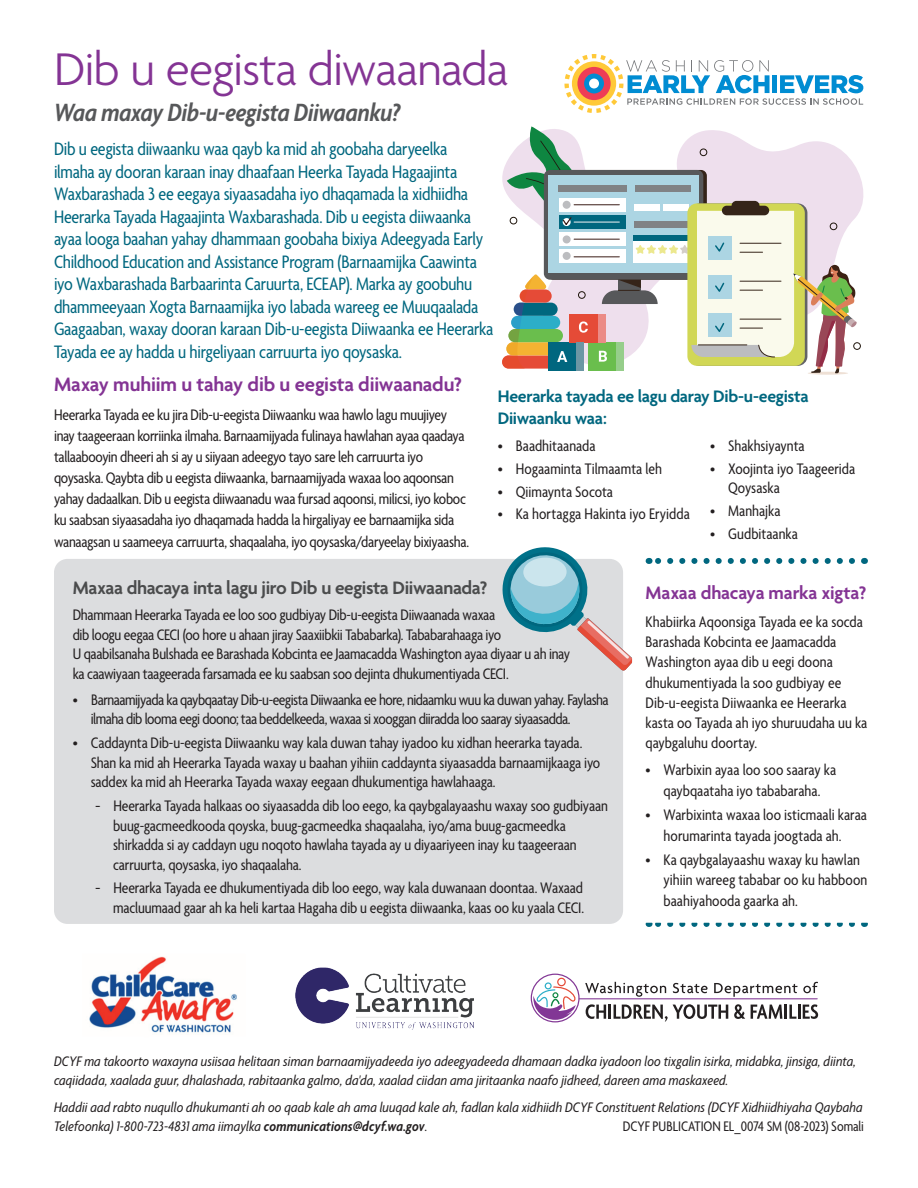
<style>
.page{position:relative;width:918px;height:1188px;background:#fff}
.page>*{position:absolute;margin:0;border:0;box-sizing:border-box;transform-origin:0 0}
.t1{font:300 49.5px "Agenda";letter-spacing:-.02em;color:#843494}
.t2{font:italic 600 condensed 27px "Agenda";letter-spacing:-.01em;color:#57585a}
.t3{font:600 21px "Agenda";letter-spacing:-.01em;color:#843494}
.t4{font:condensed 19.5px/22.5px "Agenda";letter-spacing:-.015em;color:#00677f}
.t5{font:600 19.5px "Agenda";letter-spacing:-.02em;color:#4b4c4d}
.t6{font:600 19.5px "Agenda";letter-spacing:-.01em;color:#843494}
.t7{font:600 18px/22.5px "Agenda";letter-spacing:-.02em;color:#00677f}
.t8{font:condensed 16.5px/19.5px "Agenda";letter-spacing:-.015em;color:#231f20}
.t9{font:condensed 16.5px "Agenda";letter-spacing:.005em;color:#231f20}
.t10{font:italic condensed 15px/19.5px "Agenda";letter-spacing:.005em;color:#231f20}
.t11{font:condensed 15px "Agenda";letter-spacing:-.005em;color:#231f20}
.s1{font-stretch:normal}
.s2{font-weight:600}
</style>
<div class="page">
<svg style="left:564px;top:54px;width:299px;height:59px"></svg>
<svg style="left:502px;top:141px;width:97px;height:230px"></svg>
<div style="left:544px;top:170px;width:159px;height:110px;background:#57585a;border-radius:6px"></div>
<div style="left:548px;top:175px;width:151px;height:98px;background:#acd5e3"></div>
<div style="left:578px;top:291px;width:8px;height:8px;border:1px solid #1f150c;border-radius:50%"></div>
<div style="left:559px;top:198px;width:67px;height:13px;background:#fff"></div>
<div style="left:559px;top:216px;width:67px;height:13px;background:#00677f"></div>
<div style="left:559px;top:232px;width:67px;height:14px;background:#fff"></div>
<div style="left:559px;top:249px;width:67px;height:14px;background:#fff"></div>
<div style="left:558px;top:185px;width:69px;height:7px;background:#808285"></div>
<div style="left:563px;top:235px;width:8px;height:8px;background:#bcbdc0;border-radius:50%"></div>
<div style="left:563px;top:252px;width:8px;height:8px;background:#bcbdc0;border-radius:50%"></div>
<svg style="left:507px;top:126px;width:70px;height:99px"></svg>
<hr style="left:574px;top:204px;width:45px;height:1px;background:#3a1c16">
<hr style="left:574px;top:222px;width:45px;height:1px;background:#f2f3f4">
<hr style="left:574px;top:239px;width:45px;height:1px;background:#3a1c16">
<hr style="left:574px;top:256px;width:45px;height:1px;background:#3a1c16">
<hr style="left:808px;top:372px;width:40px;height:3px;background:#eee0d5;border-radius:50%">
<svg style="left:502px;top:355px;width:67px;height:14px"></svg>
<svg style="left:506px;top:342px;width:59px;height:13px"></svg>
<div style="left:508px;top:329px;width:55px;height:13px;background:#6abe4d;border-radius:7px"></div>
<div style="left:511px;top:316px;width:49px;height:13px;background:#2caec8;border-radius:7px"></div>
<div style="left:514px;top:303px;width:44px;height:13px;background:#00677f;border-radius:7px"></div>
<svg style="left:520px;top:289px;width:32px;height:14px"></svg>
<svg style="left:502px;top:274px;width:44px;height:95px"></svg>
<div style="left:549px;top:342px;width:28px;height:28px;background:#00677f"></div>
<svg style="left:557px;top:351px;width:10px;height:11px"></svg>
<div style="left:589px;top:342px;width:28px;height:28px;background:#6abe4d"></div>
<svg style="left:599px;top:130px;width:264px;height:243px"></svg>
<div style="left:570px;top:314px;width:28px;height:28px;background:#e54b37"></div>
<svg style="left:579px;top:321px;width:9px;height:12px"></svg>
<div style="left:617px;top:342px;width:7px;height:28px;background:#96ce8b"></div>
<div style="left:598px;top:314px;width:8px;height:28px;background:#eb8b86"></div>
<div style="left:577px;top:342px;width:7px;height:28px;background:#6b96a4"></div>
<div style="left:54px;top:559px;width:569px;height:365px;background:#dcdddf;border-radius:14px"></div>
<svg style="left:649px;top:558px;width:203px;height:6px"></svg>
<svg style="left:649px;top:923px;width:203px;height:4px"></svg>
<svg style="left:502px;top:547px;width:130px;height:124px"></svg>
<img style="left:89px;top:956px;width:148px;height:77px">
<img style="left:295px;top:967px;width:179px;height:62px">
<svg style="left:586px;top:1004px;width:142px;height:18px"></svg>
<svg style="left:734px;top:1004px;width:11px;height:15px"></svg>
<svg style="left:751px;top:1004px;width:31px;height:15px"></svg>
<hr style="left:784px;top:1005px;width:3px;height:14px;background:#231f20">
<svg style="left:789px;top:1004px;width:29px;height:15px"></svg>
<hr style="left:579px;top:998px;width:238px;height:1px;background:#823795">
<svg style="left:585px;top:982px;width:81px;height:15px"></svg>
<svg style="left:673px;top:983px;width:35px;height:10px"></svg>
<svg style="left:714px;top:982px;width:104px;height:15px"></svg>
<div style="left:531px;top:974px;width:49px;height:48px;border:1px solid #823795;border-radius:50%"></div>
<div style="left:557px;top:978px;width:9px;height:8px;border:1px solid #e54b37;border-radius:50%"></div>
<div style="left:545px;top:982px;width:7px;height:7px;border:1px solid #2caec8;border-radius:50%"></div>
<svg style="left:533px;top:985px;width:45px;height:35px"></svg>
<h1 class="t1" style="left:54px;top:42px;width:456px">Dib u eegista diwaanada</h1>
<h2 class="t2" style="left:54px;top:97px;width:348px">Waa maxay Dib-u-eegista Diiwaanku?</h2>
<p class="t4" style="left:54px;top:139px;width:441px">Dib u eegista diiwaanku waa qayb ka mid ah goobaha daryeelka<br>ilmaha ay dooran karaan inay dhaafaan Heerka Tayada Hagaajinta Waxbarashada 3 ee eegaya siyaasadaha iyo dhaqamada la xidhiidha Heerarka Tayada Hagaajinta Waxbarashada. Dib u eegista diiwaanka ayaa looga baahan yahay dhammaan goobaha bixiya Adeegyada Early Childhood Education and Assistance Program (Barnaamijka Caawinta iyo Waxbarashada Barbaarinta Caruurta, ECEAP). Marka ay goobuhu dhammeeyaan Xogta Barnaamijka iyo labada wareeg ee Muuqaalada Gaagaaban, waxay dooran karaan Dib-u-eegista Diiwaanka ee Heerarka Tayada ee ay hadda u hirgeliyaan carruurta iyo qoysaska.</p>
<p class="t3" style="left:54px;top:373px;width:409px">Maxay muhiim u tahay dib u eegista diiwaanadu?</p>
<p class="t8" style="left:54px;top:405px;width:414px;line-height:21px">Heerarka Tayada ee ku jira Dib-u-eegista Diiwaanku waa hawlo lagu muujiyey inay taageeraan korriinka ilmaha. Barnaamijyada fulinaya hawlahan ayaa qaadaya tallaabooyin dheeri ah si ay u siiyaan adeegyo tayo sare leh carruurta iyo qoysaska. Qaybta dib u eegista diiwaanka, barnaamijyada waxaa loo aqoonsan yahay dadaalkan. Dib u eegista diiwaanadu waa fursad aqoonsi, milicsi, iyo koboc ku saabsan siyaasadaha iyo dhaqamada hadda la hirgaliyay ee barnaamijka sida</p>
<p class="t8" style="left:54px;top:533px;width:417px">wanaagsan u saameeya carruurta, shaqaalaha, iyo qoysaska/daryeelay bixiyaasha.</p>
<p class="t7" style="left:498px;top:386px;width:312px">Heerarka tayada ee lagu daray Dib-u-eegista<br>Diiwaanku waa:</p>
<p class="t8" style="left:498px;top:437px;width:99px">• Baadhitaanada</p>
<p class="t8" style="left:498px;top:460px;width:166px">• Hogaaminta Tilmaamta leh</p>
<p class="t8" style="left:498px;top:483px;width:117px">• Qiimaynta Socota</p>
<p class="t9" style="left:498px;top:505px;width:193px">• Ka hortagga Hakinta iyo Eryidda</p>
<p class="t8" style="left:710px;top:437px;width:96px">• Shakhsiyaynta</p>
<p class="t8" style="left:728px;top:460px;width:129px;text-indent:-18px">• Xoojinta iyo Taageerida<br>Qoysaska</p>
<p class="t8" style="left:710px;top:502px;width:72px">• Manhajka</p>
<p class="t9" style="left:710px;top:525px;width:89px">• Gudbitaanka</p>
<p class="t5" style="left:73px;top:577px;width:416px">Maxaa dhacaya inta lagu jiro Dib u eegista Diiwaanada?</p>
<p class="t8" style="left:73px;top:606px;width:499px">Dhammaan Heerarka Tayada ee loo soo gudbiyay Dib-u-eegista Diiwaanada waxaa<br>dib loogu eegaa CECI (oo hore u ahaan jiray Saaxiibkii Tababarka). Tababarahaaga iyo<br>U qaabilsanaha Bulshada ee Barashada Kobcinta ee Jaamacadda Washington ayaa diyaar u ah inay ka caawiyaan taageerada farsamada ee ku saabsan soo dejinta dhukumentiyada CECI.</p>
<p class="t8" style="left:91px;top:691px;width:520px;text-indent:-18px">• Barnaamijyada ka qaybqaatay Dib-u-eegista Diiwaanka ee hore, nidaamku wuu ka duwan yahay. Faylasha ilmaha dib looma eegi doono; taa beddelkeeda, waxaa si xooggan diiradda loo saaray siyaasadda.</p>
<p class="t8" style="left:91px;top:734px;width:511px;text-indent:-18px">• Caddaynta Dib-u-eegista Diiwaanku way kala duwan tahay iyadoo ku xidhan heerarka tayada.<br>Shan ka mid ah Heerarka Tayada waxay u baahan yihiin caddaynta siyaasadda barnaamijkaaga iyo saddex ka mid ah Heerarka Tayada waxay eegaan dhukumentiga hawlahaaga.</p>
<p class="t8" style="left:113px;top:797px;width:496px;text-indent:-18px"><span class="s1">-</span> Heerarka Tayada halkaas oo siyaasadda dib loo eego, ka qaybgalayaashu waxay soo gudbiyaan buug-gacmeedkooda qoyska, buug-gacmeedka shaqaalaha, iyo/ama buug-gacmeedka shirkadda si ay caddayn ugu noqoto hawlaha tayada ay u diyaariyeen inay ku taageeraan carruurta, qoysaska, iyo shaqaalaha.</p>
<p class="t8" style="left:95px;top:879px;width:491px;text-align:right"><span class="s1">-</span> Heerarka Tayada ee dhukumentiyada dib loo eego, way kala duwanaan doontaa. Waxaad macluumaad gaar ah ka heli kartaa Hagaha dib u eegista diiwaanka, kaas oo ku yaala CECI.</p>
<p class="t6" style="left:646px;top:582px;width:222px">Maxaa dhacaya marka xigta?</p>
<p class="t8" style="left:646px;top:613px;width:223px;line-height:20.2px">Khabiirka Aqoonsiga Tayada ee ka socda Barashada Kobcinta ee Jaamacadda Washington ayaa dib u eegi doona dhukumentiyada la soo gudbiyay ee Dib-u-eegista Diiwaanka ee Heerarka kasta oo Tayada ah iyo shuruudaha uu ka qaybgaluhu doortay.</p>
<p class="t8" style="left:646px;top:761px;width:192px;line-height:20.2px;text-align:center">• Warbixin ayaa loo soo saaray ka qaybqaataha iyo tababaraha.</p>
<p class="t8" style="left:646px;top:806px;width:223px;line-height:20.2px;text-align:center">• Warbixinta waxaa loo isticmaali karaa horumarinta tayada joogtada ah.</p>
<p class="t8" style="left:664px;top:850px;width:205px;line-height:20.7px;text-indent:-18px">• Ka qaybgalayaashu waxay ku hawlan yihiin wareeg tababar oo ku habboon baahiyahooda gaarka ah.</p>
<p class="t10" style="left:54px;top:1051px;width:803px">DCYF ma takoorto waxayna usiisaa helitaan siman barnaamijyadeeda iyo adeegyadeeda dhamaan dadka iyadoon loo tixgalin isirka, midabka, jinsiga, diinta, caqiidada, xaalada guur, dhalashada, rabitaanka galmo, da'da, xaalad ciidan ama jiritaanka naafo jidheed, dareen ama maskaxeed.</p>
<p class="t10" style="left:54px;top:1097px;width:810px">Haddii aad rabto nuqullo dhukumanti ah oo qaab kale ah ama luuqad kale ah, fadlan kala xidhiidh DCYF Constituent Relations (DCYF Xidhiidhiyaha Qaybaha<br>Telefoonka) 1-800-723-4831 ama iimaylka <span class="s2">communications@dcyf.wa.gov</span>.</p>
<p class="t11" style="left:623px;top:1118px;width:243px">DCYF PUBLICATION EL_0074 SM (08-2023) Somali</p>
</div>
